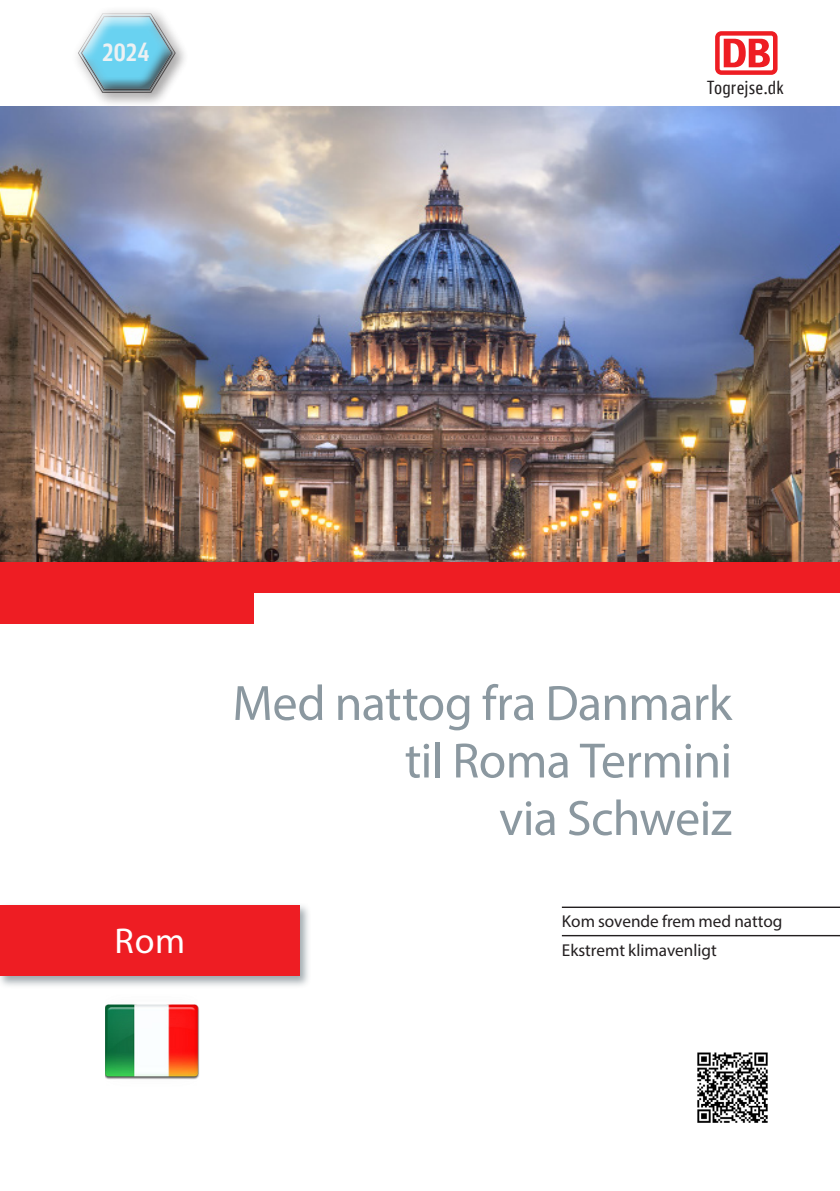
<style>
.page{position:relative;width:840px;height:1191px;background:#fff}
.page>*{position:absolute;margin:0;border:0;box-sizing:border-box;transform-origin:0 0}
.A5__headline{font:50px "Myriad Pro";letter-spacing:-.015em;color:#8b98a0}
.t1{font:36px "Myriad Pro";color:#fff}
.DB_copy{font:700 24px "DB Sans Display";color:#edf1f3}
.DB_copy-2{font:18px "DB Sans Display";letter-spacing:.005em;color:#231f20}
.A5__overline_8_6{font:17.2px "Myriad Pro";color:#231f20}
</style>
<div class="page">
<hr style="left:561px;top:906px;width:278px;height:2px;background:#231f20">
<hr style="left:561px;top:935px;width:278px;height:1px;background:#231f20">
<div style="left:0;top:561px;width:839px;height:31px;background:#ee1d23"></div>
<div style="left:0;top:561px;width:253px;height:63px;background:#ee1d23"></div>
<img style="left:0;top:107px;width:839px;height:454px">
<svg style="left:714px;top:31px;width:63px;height:44px"></svg>
<svg style="left:719px;top:36px;width:53px;height:34px"></svg>
<svg style="left:723px;top:39px;width:46px;height:28px"></svg>
<div style="left:0;top:902px;width:311px;height:87px;background:#627179;opacity:.6"></div>
<div style="left:0;top:904px;width:299px;height:71px;background:#ee1d23"></div>
<img style="left:105px;top:1004px;width:94px;height:76px">
<div style="left:59px;top:0;width:134px;height:110px;background:#fff;opacity:.75"></div>
<div style="left:64px;top:0;width:101px;height:66px;background:#fff"></div>
<div style="left:69px;top:14px;width:121px;height:93px;background:#231f20;opacity:.75"></div>
<img style="left:697px;top:1052px;width:71px;height:71px">
<p class="DB_copy" style="left:102px;top:39px;width:49px">2024</p>
<p class="DB_copy-2" style="left:706px;top:78px;width:79px">Togrejse.dk</p>
<p class="t1" style="left:114px;top:918px;width:72px">Rom</p>
<p class="A5__headline" style="left:232px;top:672px;width:501px">Med nattog fra Danmark</p>
<p class="A5__headline" style="left:404px;top:730px;width:328px">til Roma Termini</p>
<p class="A5__headline" style="left:498px;top:787px;width:234px">via Schweiz</p>
<p class="A5__overline_8_6" style="left:561px;top:911px;width:222px">Kom sovende frem med nattog</p>
<p class="A5__overline_8_6" style="left:561px;top:939px;width:156px">Ekstremt klimavenligt</p>
</div>
